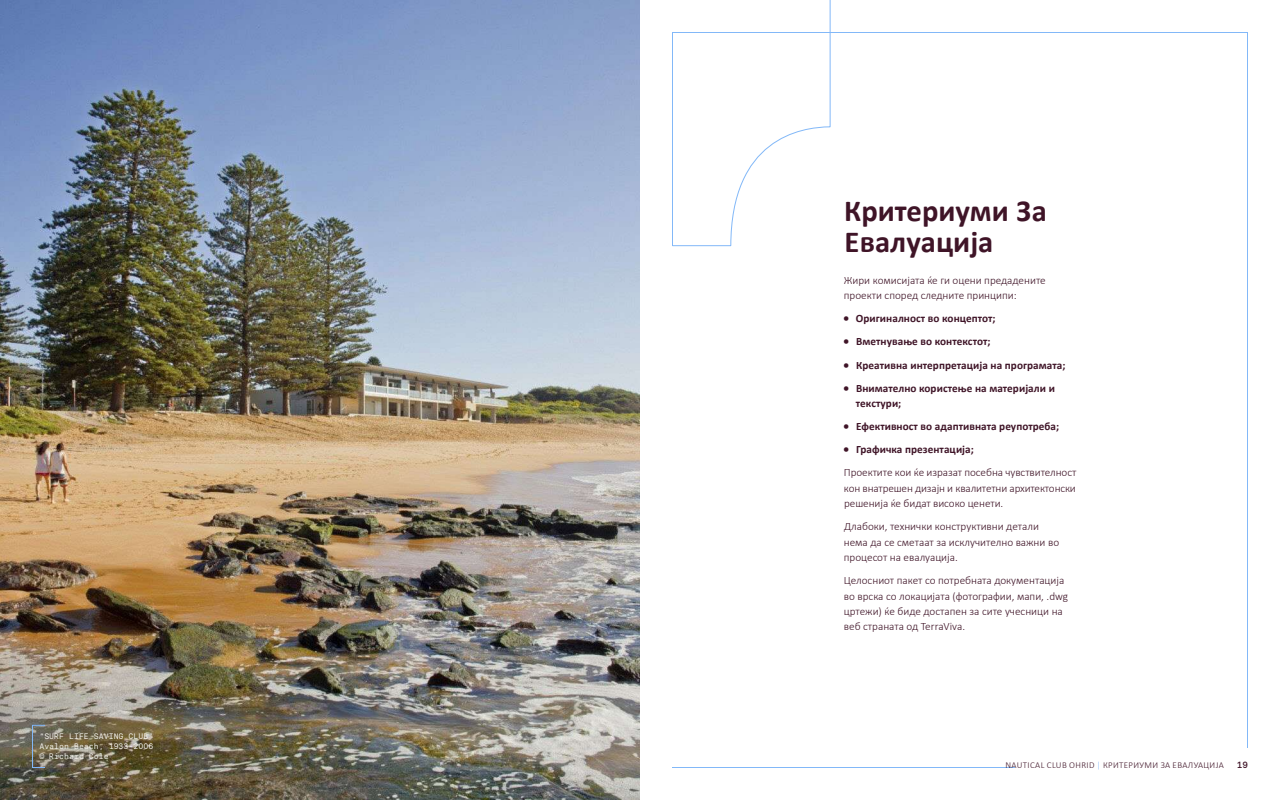
<style>
.page{position:relative;width:1280px;height:800px;background:#fff}
.page>*{position:absolute;margin:0;border:0;box-sizing:border-box;transform-origin:0 0}
.t1{font:700 30.7px/31.9px "Calibri";color:#3f1427}
.t2{font:300 11.2px/15.4px "Calibri";color:#3f1427}
.t3{font:700 11.2px/15.4px "Calibri";letter-spacing:.005em;color:#3f1427}
.t4{font:300 9px "Calibri";letter-spacing:.04em;color:#3f1427}
.t5{font:500 9px "Basier Square Mono";color:#3f1427}
.t6{font:8px/10px "Basier Square Mono";color:#f5f4ee;text-align:justify}
.s1{font-family:"Boogy Brut";font-weight:300}
.s2{font-family:"Boogy Brut"}
.s3{font-weight:700}
.s4{color:#82b8f8}
</style>
<div class="page">
<img style="left:0;top:0;width:640px;height:800px">
<svg style="left:672px;top:0;width:576px;height:748px"></svg>
<hr style="left:672px;top:767px;width:343px;height:1px;background:#82b8f8">
<div style="left:32px;top:725px;width:13px;height:43px;border:1px solid #82b8f8"></div>
<p class="t6" style="left:39px;top:732px;width:115px">“SURF LIFE SAVING CLUB” Avalon Beach, 1933-2006 © Richard Cole</p>
<h1 class="t1" style="left:844px;top:194px;width:204px">Критериуми За<br>Евалуација</h1>
<p class="t2" style="left:844px;top:272px;width:203px">Жири комисијата ќе ги оцени предадените проекти според следните принципи:</p>
<p class="t3" style="left:843px;top:311px;width:154px"><span class="s1">•</span> Оригиналност во концептот;</p>
<p class="t3" style="left:843px;top:334px;width:149px"><span class="s1">•</span> Вметнување во контекстот;</p>
<p class="t3" style="left:843px;top:357px;width:224px"><span class="s1">•</span> Креативна интерпретација на програмата;</p>
<p class="t3" style="left:856px;top:380px;width:200px;text-indent:-13px"><span class="s1">•</span> Внимателно користење на материјали и текстури;</p>
<p class="t3" style="left:843px;top:419px;width:217px"><span class="s1">•</span> Ефективност во адаптивната реупотреба;</p>
<p class="t2" style="left:843px;top:438px;width:235px;line-height:23.1px"><span class="s2">•</span> <span class="s3">Графичка презентација;<br></span>Проектите кои ќе изразат посебна чувствителност</p>
<p class="t2" style="left:844px;top:480px;width:234px">кон внатрешен дизајн и квалитетни архитектонски решенија ќе бидат високо ценети.</p>
<p class="t2" style="left:844px;top:519px;width:217px">Длабоки, технички конструктивни детали нема да се сметаат за исклучително важни во процесот на евалуација.</p>
<p class="t2" style="left:844px;top:573px;width:226px">Целосниот пакет со потребната документација во врска со локацијата (фотографии, мапи, .dwg цртежи) ќе биде достапен за сите учесници на веб страната од TerraViva.</p>
<p class="t4" style="left:1005px;top:759px;width:220px">NAUTICAL CLUB OHRID <span class="s4">|</span> КРИТЕРИУМИ ЗА ЕВАЛУАЦИЈА</p>
<p class="t5" style="left:1237px;top:759px;width:13px">19</p>
</div>
